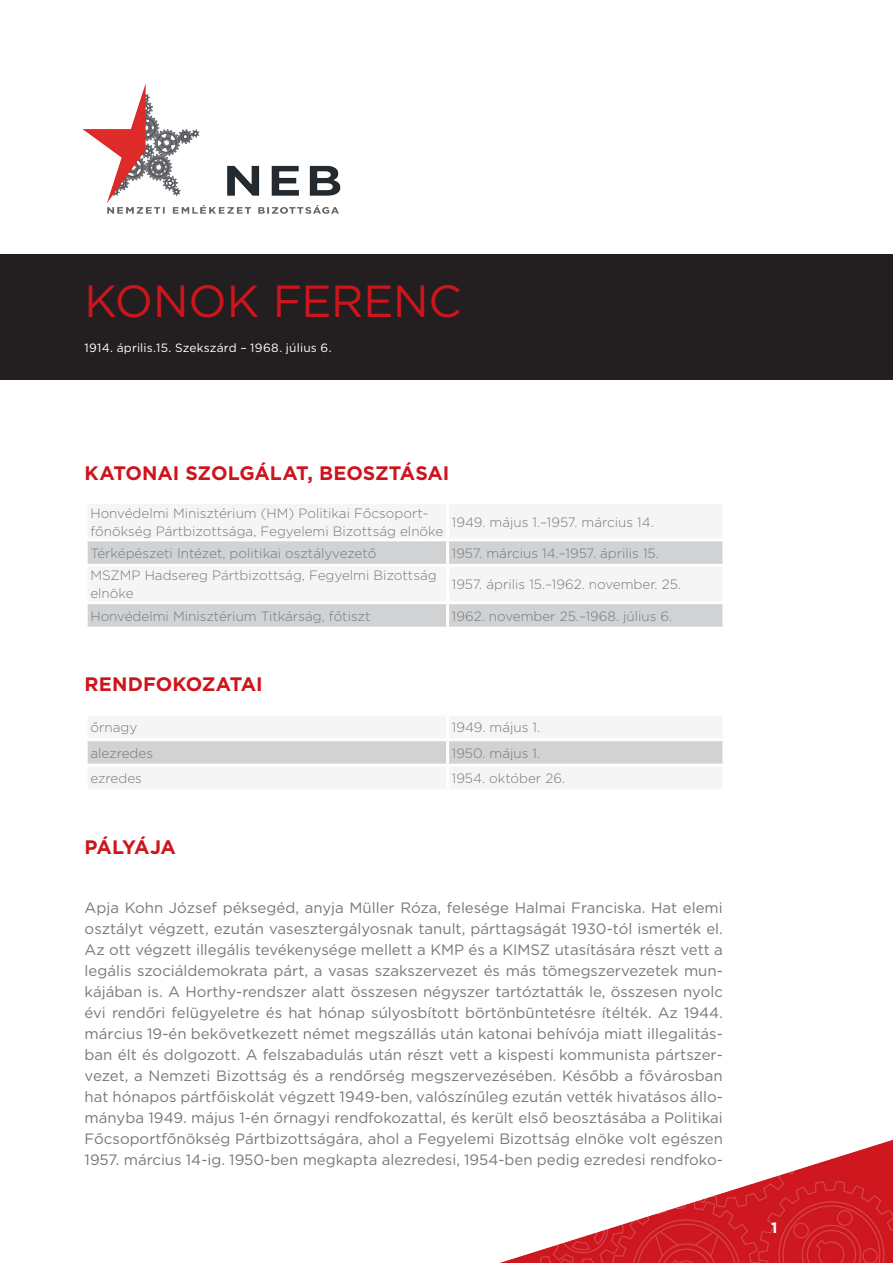
<style>
.page{position:relative;width:893px;height:1263px;background:#fff}
.page>*{position:absolute;margin:0;border:0;box-sizing:border-box;transform-origin:0 0}
.t1{font:45px "Gotham";letter-spacing:-.015em;color:#cd151d}
.t2{font:700 19.5px "Gotham";letter-spacing:-.005em;color:#cd151d}
.t3{font:700 19.5px "Gotham";letter-spacing:-.04em;color:#cd151d}
.t4{font:15px/21px "Gotham";color:#76787b;text-align:justify}
.t5{font:700 15px "Gotham";color:#fff}
.t6{font:300 13.5px/18px "Gotham";color:#76787b}
.t7{font:12px "Gotham";letter-spacing:.015em;color:#fff}
</style>
<div class="page">
<img style="left:500px;top:1140px;width:393px;height:123px">
<div style="left:0;top:254px;width:893px;height:125px;background:#231f20"></div>
<img style="left:82px;top:83px;width:259px;height:131px">
<svg style="left:88px;top:541px;width:634px;height:86px;fill:#d1d2d4"></svg>
<hr style="left:446px;top:541px;width:3px;height:23px;background:#fff">
<hr style="left:446px;top:567px;width:3px;height:34px;background:#fff">
<hr style="left:446px;top:604px;width:3px;height:23px;background:#fff">
<hr style="left:85px;top:564px;width:363px;height:3px;background:#fff">
<hr style="left:448px;top:564px;width:277px;height:3px;background:#fff">
<hr style="left:85px;top:601px;width:363px;height:3px;background:#fff">
<hr style="left:448px;top:601px;width:277px;height:3px;background:#fff">
<div style="left:88px;top:741px;width:634px;height:23px;background:#d1d2d4"></div>
<hr style="left:446px;top:741px;width:3px;height:23px;background:#fff">
<h1 class="t1" style="left:85px;top:272px;width:379px">Konok Ferenc</h1>
<p class="t7" style="left:85px;top:340px;width:249px">1914. április.15. Szekszárd – 1968. július 6.</p>
<h2 class="t2" style="left:85px;top:460px;width:366px">KATONAI SZOLGÁLAT, BEOSZTÁSAI</h2>
<p class="t6" style="left:90px;top:503px;width:354px">Honvédelmi Minisztérium (HM) Politikai Főcsoport&shy;főnökség Pártbizottsága, Fegyelemi Bizottság elnöke</p>
<p class="t6" style="left:452px;top:512px;width:203px">1949. május 1.–1957. március 14.</p>
<p class="t6" style="left:90px;top:544px;width:287px">Térképészeti Intézet, politikai osztályvezető</p>
<p class="t6" style="left:452px;top:544px;width:208px">1957. március 14.–1957. április 15.</p>
<p class="t6" style="left:90px;top:566px;width:348px">MSZMP Hadsereg Pártbizottság, Fegyelmi Bizottság elnöke</p>
<p class="t6" style="left:452px;top:575px;width:231px">1957. április 15.–1962. november. 25.</p>
<p class="t6" style="left:90px;top:607px;width:282px">Honvédelmi Minisztérium Titkárság, főtiszt</p>
<p class="t6" style="left:452px;top:607px;width:222px">1962. november 25.–1968. július 6.</p>
<h2 class="t2" style="left:85px;top:671px;width:179px">RENDFOKOZATAI</h2>
<p class="t6" style="left:90px;top:718px;width:48px">őrnagy</p>
<p class="t6" style="left:452px;top:718px;width:90px">1949. május 1.</p>
<p class="t6" style="left:90px;top:744px;width:64px">alezredes</p>
<p class="t6" style="left:452px;top:744px;width:90px">1950. május 1.</p>
<p class="t6" style="left:90px;top:769px;width:53px">ezredes</p>
<p class="t6" style="left:452px;top:769px;width:115px">1954. október 26.</p>
<h2 class="t3" style="left:85px;top:834px;width:93px">PÁLYÁJA</h2>
<p class="t4" style="left:85px;top:897px;width:640px">Apja Kohn József péksegéd, anyja Müller Róza, felesége Halmai Franciska. Hat elemi osztályt végzett, ezután vasesztergályosnak tanult, párttagságát 1930-tól ismerték el.<br>Az ott végzett illegális tevékenysége mellett a KMP és a KIMSZ utasítására részt vett a legális szociáldemokrata párt, a vasas szakszervezet és más tömegszervezetek mun&shy;kájában is. A Horthy-rendszer alatt összesen négyszer tartóztatták le, összesen nyolc évi rendőri felügyeletre és hat hónap súlyosbított börtönbüntetésre ítélték. Az 1944. március 19-én bekövetkezett német megszállás után katonai behívója miatt illegalitás&shy;ban élt és dolgozott. A felszabadulás után részt vett a kispesti kommunista pártszer&shy;vezet, a Nemzeti Bizottság és a rendőrség megszervezésében. Később a fővárosban hat hónapos pártfőiskolát végzett 1949-ben, valószínűleg ezután vették hivatásos állo&shy;mányba 1949. május 1-én őrnagyi rendfokozattal, és került első beosztásába a Politikai Főcsoportfőnökség Pártbizottságára, ahol a Fegyelemi Bizottság elnöke volt egészen 1957. március 14-ig. 1950-ben megkapta alezredesi, 1954-ben pedig ezredesi rendfoko-</p>
<p class="t5" style="left:771px;top:1218px;width:8px">1</p>
</div>
